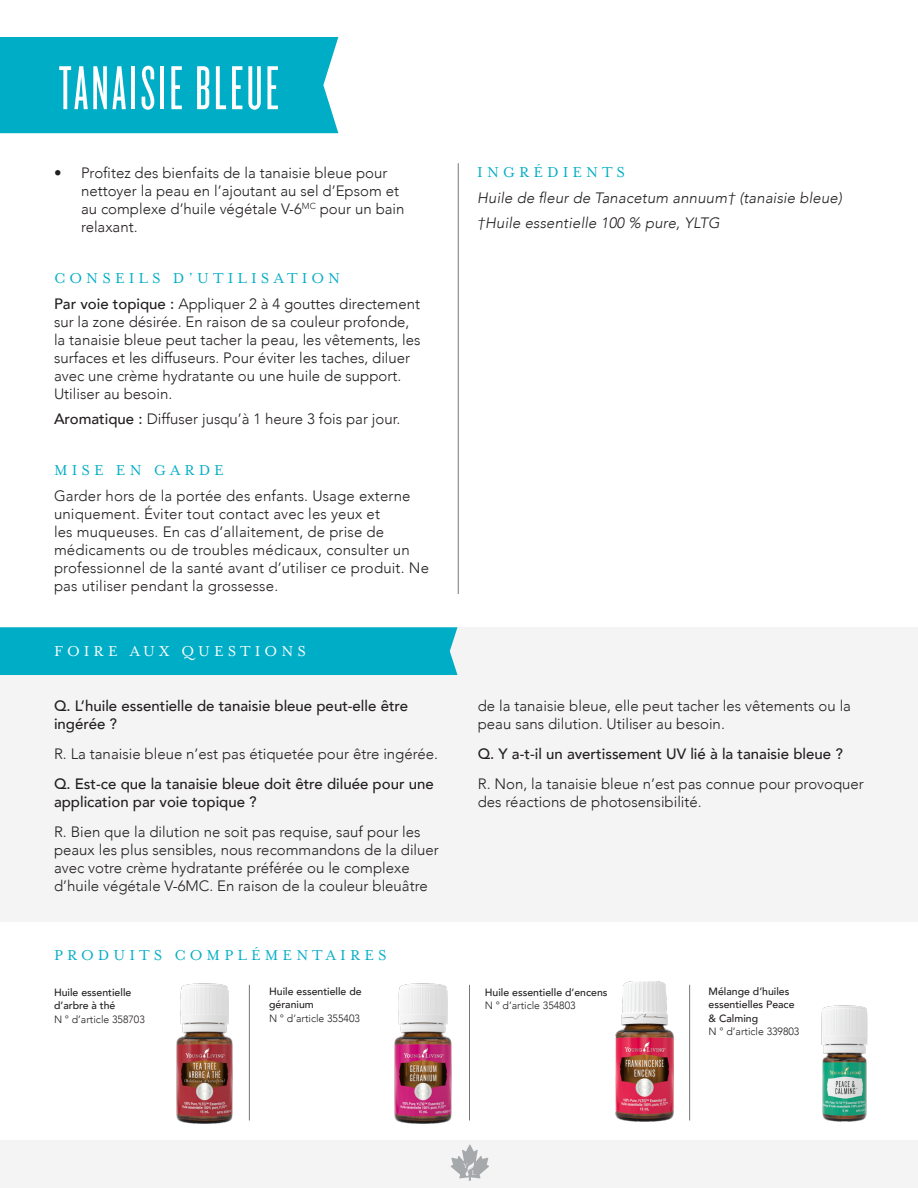
<style>
.page{position:relative;width:918px;height:1188px;background:#fff}
.page>*{position:absolute;margin:0;border:0;box-sizing:border-box;transform-origin:0 0}
.t1{font:64.5px "Knockout 26 Junior Flywght";letter-spacing:.05em;color:#fff}
.t2{font:16.5px "Mrs Eaves OT";letter-spacing:.25em;color:#00adc6}
.t3{font:16.5px "Mrs Eaves OT";letter-spacing:.245em;color:#fff}
.t4{font:300 15px/18px "Avenir";color:#231f20}
.t5{font:500 15px/18px "Avenir";color:#231f20}
.t6{font:italic 300 15px "Avenir";letter-spacing:.01em;color:#231f20}
.t7{font:500 10.5px/13.5px "Avenir";color:#231f20}
.t8{font:300 10.5px "Avenir";color:#231f20}
.s1{font-weight:500}
.s2{font-weight:300}
</style>
<div class="page">
<img style="left:395px;top:983px;width:56px;height:141px">
<img style="left:176px;top:983px;width:57px;height:141px">
<img style="left:615px;top:981px;width:59px;height:140px">
<img style="left:821px;top:1005px;width:47px;height:116px">
<div style="left:0;top:627px;width:918px;height:295px;background:#f4f4f4"></div>
<div style="left:0;top:37px;width:338px;height:96px;background:#00adc6"></div>
<div style="left:0;top:627px;width:458px;height:48px;background:#00adc6"></div>
<hr style="left:458px;top:163px;width:1px;height:431px;background:#777779">
<hr style="left:249px;top:985px;width:1px;height:135px;background:#777779">
<hr style="left:469px;top:985px;width:1px;height:135px;background:#777779">
<hr style="left:689px;top:985px;width:1px;height:135px;background:#777779">
<div style="left:0;top:1140px;width:918px;height:48px;background:#f4f4f4"></div>
<svg style="left:451px;top:1144px;width:38px;height:37px"></svg>
<p class="t1" style="left:58px;top:52px;width:222px">TANAISIE BLEUE</p>
<p class="t4" style="left:81px;top:164px;width:325px;text-indent:-27px">• Profitez des bienfaits de la tanaisie bleue pour nettoyer la peau en l’ajoutant au sel d’Epsom et au complexe d’huile végétale V-6<sup>MC</sup> pour un bain relaxant.</p>
<p class="t2" style="left:54px;top:269px;width:288px">CONSEILS D’UTILISATION</p>
<p class="t4" style="left:54px;top:295px;width:368px"><span class="s1">Par voie topique :</span> Appliquer 2 à 4 gouttes directement sur la zone désirée. En raison de sa couleur profonde, la tanaisie bleue peut tacher la peau, les vêtements, les surfaces et les diffuseurs. Pour éviter les taches, diluer avec une crème hydratante ou une huile de support.<br>Utiliser au besoin.</p>
<p class="t4" style="left:54px;top:410px;width:348px"><span class="s1">Aromatique :</span> Diffuser jusqu’à 1 heure 3 fois par jour.</p>
<p class="t2" style="left:54px;top:461px;width:171px">MISE EN GARDE</p>
<p class="t4" style="left:54px;top:487px;width:377px">Garder hors de la portée des enfants. Usage externe uniquement. Éviter tout contact avec les yeux et<br>les muqueuses. En cas d’allaitement, de prise de médicaments ou de troubles médicaux, consulter un professionnel de la santé avant d’utiliser ce produit. Ne pas utiliser pendant la grossesse.</p>
<p class="t3" style="left:54px;top:642px;width:254px">FOIRE AUX QUESTIONS</p>
<p class="t5" style="left:54px;top:696px;width:356px">Q. L’huile essentielle de tanaisie bleue peut-elle être ingérée ?</p>
<p class="t4" style="left:54px;top:745px;width:386px">R. La tanaisie bleue n’est pas étiquetée pour être ingérée.</p>
<p class="t5" style="left:54px;top:774px;width:381px">Q. Est-ce que la tanaisie bleue doit être diluée pour une application par voie topique ?</p>
<p class="t4" style="left:54px;top:823px;width:386px">R. Bien que la dilution ne soit pas requise, sauf pour les peaux les plus sensibles, nous recommandons de la diluer avec votre crème hydratante préférée ou le complexe d’huile végétale V-6MC. En raison de la couleur bleuâtre</p>
<p class="t2" style="left:54px;top:946px;width:334px">PRODUITS COMPLÉMENTAIRES</p>
<p class="t7" style="left:54px;top:985px;width:79px">Huile essentielle d’arbre à thé</p>
<p class="t8" style="left:54px;top:1013px;width:92px">N ° d’article 358703</p>
<p class="t7" style="left:269px;top:984px;width:94px">Huile essentielle de géranium</p>
<p class="t8" style="left:269px;top:1012px;width:92px">N ° d’article 355403</p>
<p class="t2" style="left:477px;top:163px;width:149px">INGRÉDIENTS</p>
<p class="t6" style="left:477px;top:189px;width:366px">Huile de fleur de Tanacetum annuum† (tanaisie bleue)</p>
<p class="t6" style="left:477px;top:214px;width:244px">†Huile essentielle 100 % pure, YLTG</p>
<p class="t4" style="left:478px;top:697px;width:375px">de la tanaisie bleue, elle peut tacher les vêtements ou la peau sans dilution. Utiliser au besoin.</p>
<p class="t5" style="left:478px;top:744px;width:367px">Q. Y a-t-il un avertissement UV lié à la tanaisie bleue ?</p>
<p class="t4" style="left:478px;top:775px;width:388px">R. Non, la tanaisie bleue n’est pas connue pour provoquer des réactions de photosensibilité.</p>
<p class="t7" style="left:485px;top:985px;width:124px">Huile essentielle d’encens<br><span class="s2">N ° d’article 354803</span></p>
<p class="t7" style="left:709px;top:984px;width:87px">Mélange d’huiles essentielles Peace &amp; Calming</p>
<p class="t8" style="left:709px;top:1025px;width:92px">N ° d’article 339803</p>
</div>
